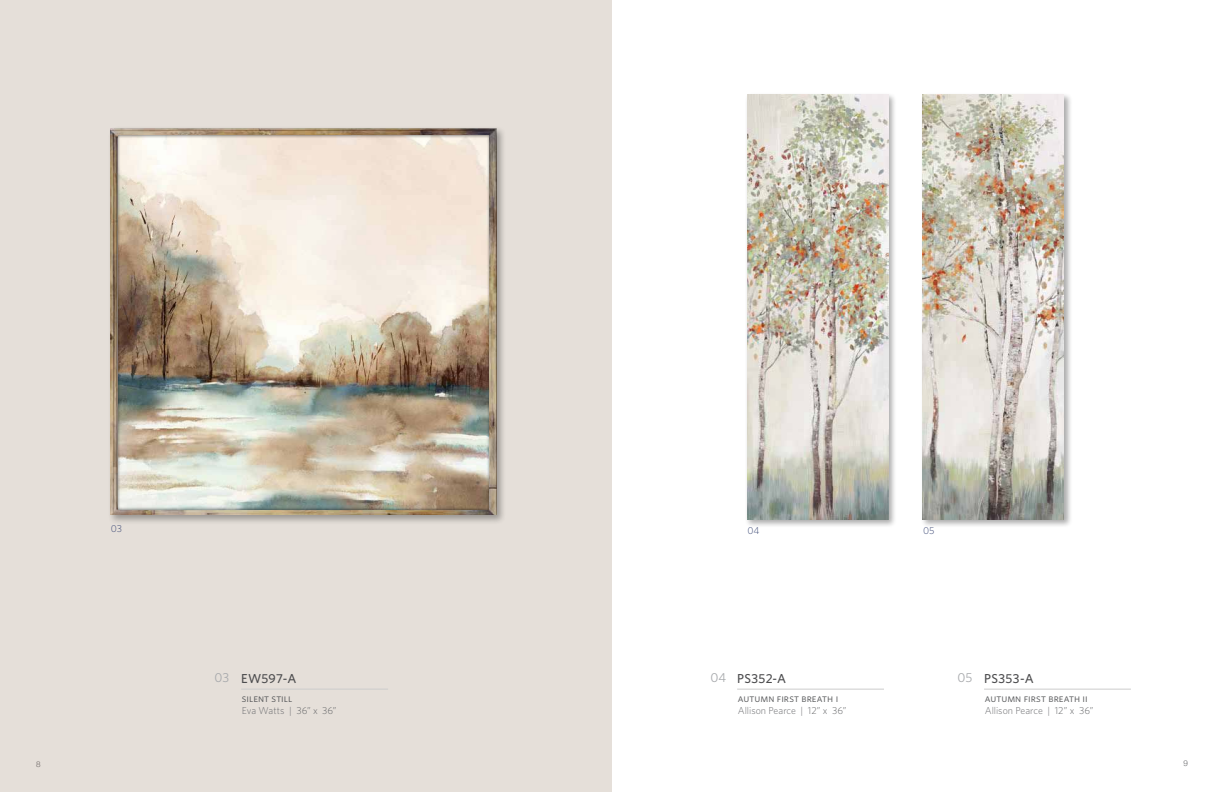
<style>
.page{position:relative;width:1224px;height:792px;background:#fff}
.page>*{position:absolute;margin:0;border:0;box-sizing:border-box;transform-origin:0 0}
.t1{font:500 13px "Whitney";letter-spacing:.03em;color:#4d4d4f}
.t2{font:13px "Whitney";color:#a7a9ac}
.t3{font:11px "Whitney Book SC";color:#58595b}
.t4{font:300 10px "Whitney";color:#6d6e71}
.t5{font:300 10px "Whitney";color:#3b4874}
.t6{font:300 8px "Helvetica Neue";color:#636466}
.s1{font-weight:400;color:#a7a9ac}
.s2{color:#636466}
</style>
<div class="page">
<div style="left:0;top:0;width:612px;height:792px;background:#e5dfd9"></div>
<div style="left:107px;top:125px;width:400px;height:400px;background:#000;opacity:.33"></div>
<img style="left:110px;top:128px;width:387px;height:387px">
<div style="left:118px;top:135px;width:371px;height:374px;background:#000;opacity:.56"></div>
<div style="left:745px;top:92px;width:152px;height:436px;background:#000;opacity:.33"></div>
<img style="left:747px;top:94px;width:142px;height:425px">
<div style="left:920px;top:92px;width:153px;height:436px;background:#000;opacity:.33"></div>
<img style="left:922px;top:94px;width:142px;height:425px">
<hr style="left:737px;top:689px;width:147px;height:1px;background:#ccc">
<hr style="left:241px;top:689px;width:147px;height:1px;background:#ccc">
<hr style="left:984px;top:689px;width:147px;height:1px;background:#ccc">
<p class="t5" style="left:111px;top:522px;width:13px">03</p>
<p class="t5" style="left:747px;top:523px;width:14px">04</p>
<p class="t5" style="left:923px;top:523px;width:13px">05</p>
<h1 class="t1" style="left:215px;top:670px;width:83px"><span class="s1">03</span> EW597-A</h1>
<h1 class="t1" style="left:737px;top:670px;width:51px">PS352-A</h1>
<h1 class="t2" style="left:710px;top:669px;width:17px">04</h1>
<h1 class="t1" style="left:957px;top:670px;width:78px"><span class="s1">05</span> PS353-A</h1>
<p class="t3" style="left:242px;top:692px;width:52px">silent still</p>
<p class="t4" style="left:242px;top:704px;width:96px">Eva Watts | <span class="s2">36” x 36”</span></p>
<p class="t3" style="left:738px;top:692px;width:102px">autumn first breath i</p>
<p class="t4" style="left:738px;top:704px;width:110px">Allison Pearce | <span class="s2">12” x 36”</span></p>
<p class="t3" style="left:985px;top:692px;width:104px">autumn first breath ii</p>
<p class="t4" style="left:985px;top:704px;width:110px">Allison Pearce | <span class="s2">12” x 36”</span></p>
<p class="t6" style="left:36px;top:757px;width:6px">8</p>
<p class="t6" style="left:1184px;top:757px;width:6px">9</p>
</div>
